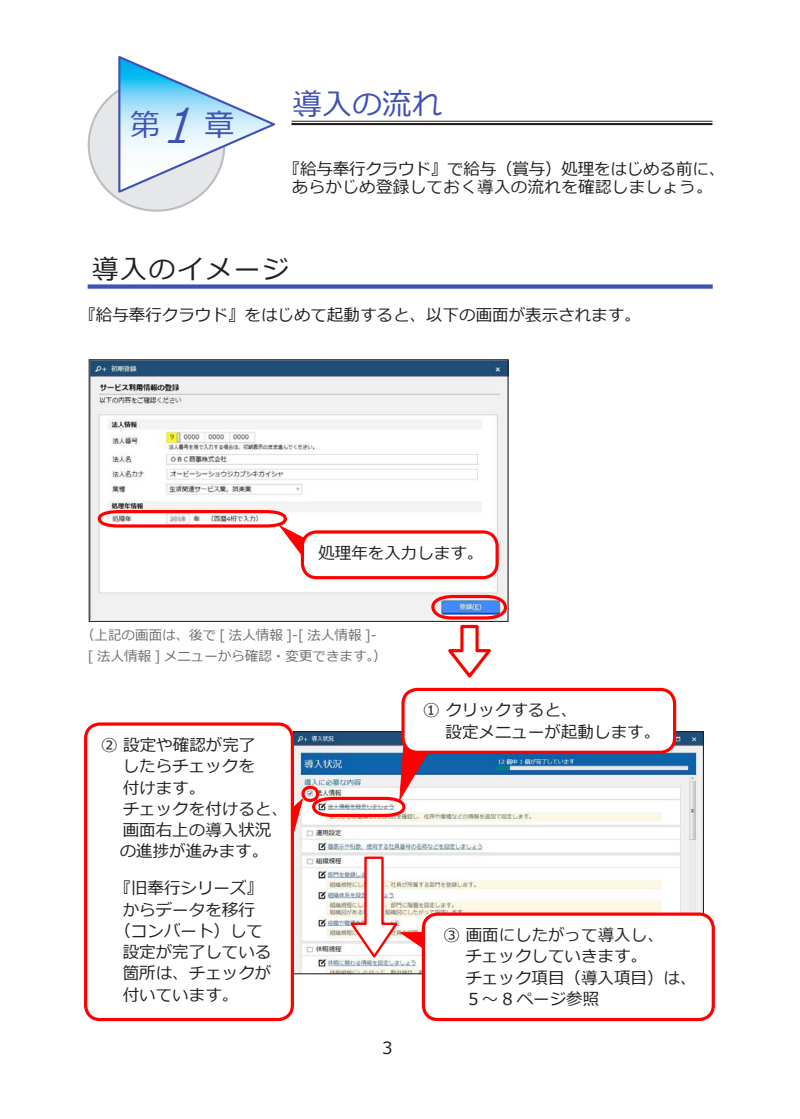
<style>
.page{position:relative;width:800px;height:1119px;background:#fff}
.page>*{position:absolute;margin:0;border:0;box-sizing:border-box;transform-origin:0 0}
.t1{font:italic 48.15px "Meiryo";color:#3f51b5;scale:.88 1}
.t2{font:30px "Meiryo";color:#3f51b5}
.t3{font:27px "Meiryo";letter-spacing:.05em;color:#231f20}
.t4{font:16.8px "Meiryo";color:#231f20}
.t5{font:16.5px/21.3px "Meiryo";color:#231f20}
.t6{font:16.5px/18px "Meiryo";letter-spacing:.02em;color:#231f20;text-align:center}
.t7{font:13.5px/21.3px "Meiryo";color:#6c6d70}
</style>
<div class="page">
<hr style="left:291px;top:121px;width:421px;height:1px;background:#231f20">
<hr style="left:291px;top:123px;width:421px;height:2px;background:#231f20">
<div style="left:89px;top:79px;width:135px;height:132px;background:#e6e7e9;border-radius:50%"></div>
<svg style="left:117px;top:56px;width:158px;height:139px"></svg>
<svg style="left:88px;top:284px;width:624px;height:4px;background:#5363bc"></svg>
<img style="left:91px;top:361px;width:415px;height:259px">
<div style="left:89px;top:359px;width:419px;height:263px;border:1px solid #231f20"></div>
<svg style="left:96px;top:508px;width:229px;height:68px"></svg>
<div style="left:302px;top:532px;width:195px;height:45px;background:#fff;border-radius:14px"></div>
<div style="left:301px;top:530px;width:197px;height:49px;border:3px solid #f00;border-radius:14px"></div>
<img style="left:294px;top:733px;width:407px;height:239px">
<svg style="left:429px;top:593px;width:79px;height:85px"></svg>
<div style="left:301px;top:785px;width:18px;height:16px;border:3px solid #f00;border-radius:50%"></div>
<svg style="left:294px;top:797px;width:10px;height:44px"></svg>
<img style="left:310px;top:731px;width:126px;height:87px">
<div style="left:403px;top:689px;width:271px;height:63px;background:#fff;border-radius:14px"></div>
<div style="left:401px;top:687px;width:275px;height:66px;border:3px solid #f00;border-radius:14px"></div>
<svg style="left:348px;top:855px;width:93px;height:105px"></svg>
<div style="left:84px;top:722px;width:210px;height:298px;border:3px solid #f00;border-radius:14px"></div>
<div style="left:423px;top:914px;width:290px;height:105px;background:#fff;border-radius:14px"></div>
<div style="left:421px;top:912px;width:293px;height:108px;border:3px solid #f00;border-radius:14px"></div>
<h1 class="t1" style="left:154px;top:98px;width:79px">１</h1>
<h2 class="t2" style="left:130px;top:108px;width:31px">第</h2>
<h2 class="t2" style="left:204px;top:108px;width:31px">章</h2>
<h2 class="t2" style="left:292px;top:87px;width:151px">導入の流れ</h2>
<p class="t6" style="left:283px;top:161px;width:443px">『給与奉行クラウド』で給与（賞与）処理をはじめる前に、あらかじめ登録しておく導入の流れを確認しましょう。</p>
<h3 class="t3" style="left:92px;top:254px;width:199px">導入のイメージ</h3>
<p class="t5" style="left:79px;top:305px;width:563px">『給与奉行クラウド』をはじめて起動すると、以下の画面が表示されます。</p>
<p class="t5" style="left:318px;top:542px;width:166px">処理年を入力します。</p>
<p class="t7" style="left:88px;top:624px;width:300px;text-indent:-7px">（上記の画面は、後で [ 法人情報 ]-[ 法人情報 ]-<br>[ 法人情報 ] メニューから確認・変更できます。）</p>
<p class="t5" style="left:120px;top:734px;width:170px;text-indent:-19px">② 設定や確認が完了<br>したらチェックを<br>付けます。<br>チェックを付けると、画面右上の導入状況の進捗が進みます。</p>
<p class="t5" style="left:114px;top:877px;width:150px">『旧奉行シリーズ』</p>
<p class="t5" style="left:123px;top:899px;width:133px">からデータを移行</p>
<p class="t5" style="left:114px;top:920px;width:150px">（コンバート）して</p>
<p class="t5" style="left:123px;top:941px;width:150px">設定が完了している</p>
<p class="t5" style="left:123px;top:962px;width:150px">箇所は、チェックが</p>
<p class="t5" style="left:123px;top:984px;width:117px">付いています。</p>
<p class="t4" style="left:382px;top:1038px;width:12px">3</p>
<p class="t5" style="left:445px;top:700px;width:216px;text-indent:-22px">① クリックすると、<br>設定メニューが起動します。</p>
<p class="t5" style="left:439px;top:924px;width:259px">③ 画面にしたがって導入し、<br>　 チェックしていきます。<br>　 チェック項目（導入項目）は、　 ５～ 8 ページ参照</p>
</div>
